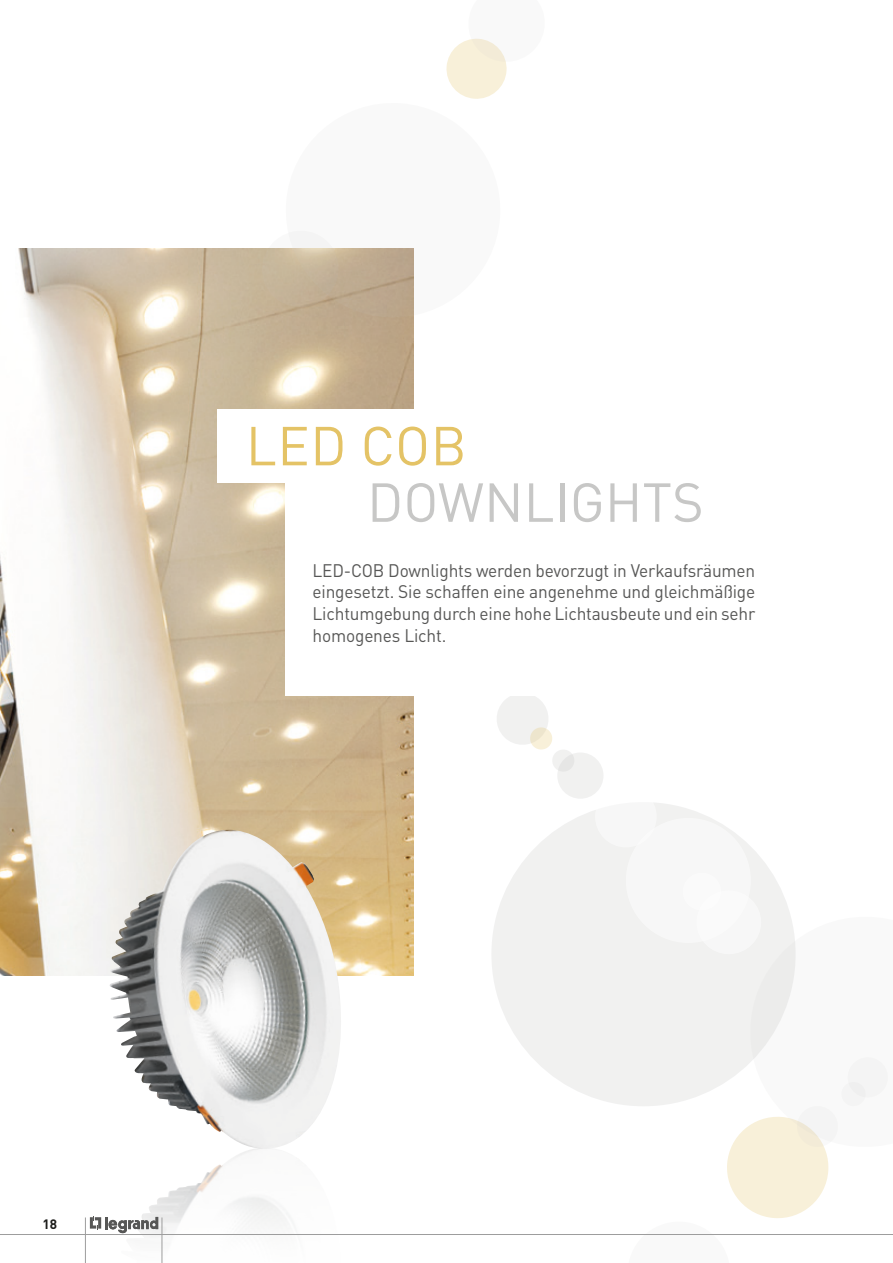
<style>
.page{position:relative;width:893px;height:1263px;background:#fff}
.page>*{position:absolute;margin:0;border:0;box-sizing:border-box;transform-origin:0 0}
.t1{font:54px "DIN Pro";color:#c7c7c6}
.t2{font:54px "DIN Pro";letter-spacing:.01em;color:#e4c366}
.t3{font:18px/21.6px "DIN Pro";letter-spacing:-.01em;color:#575756;text-align:justify;scale:.96 1}
.t4{font:700 13.5px "DIN Pro";color:#1d1d1b}
</style>
<div class="page">
<div style="left:491px;top:802px;width:305px;height:304px;background:#f1f1f0;border-radius:50%"></div>
<div style="left:595px;top:786px;width:62px;height:61px;background:#f7f7f7;border-radius:50%"></div>
<div style="left:557px;top:752px;width:46px;height:47px;background:#f1f1f0;border-radius:50%"></div>
<div style="left:626px;top:818px;width:125px;height:125px;background:#f7f7f7;border-radius:50%"></div>
<div style="left:696px;top:890px;width:65px;height:64px;background:#fff;border-radius:50%"></div>
<div style="left:683px;top:873px;width:38px;height:37px;background:#fff;border-radius:50%"></div>
<svg style="left:497px;top:696px;width:77px;height:76px"></svg>
<img style="left:0;top:249px;width:414px;height:727px">
<svg style="left:89px;top:1150px;width:201px;height:113px"></svg>
<img style="left:109px;top:830px;width:241px;height:320px">
<svg style="left:630px;top:907px;width:258px;height:311px"></svg>
<div style="left:258px;top:248px;width:24px;height:63px;background:#c6b599"></div>
<svg style="left:282px;top:231px;width:132px;height:90px;fill:#c0ac91"></svg>
<svg style="left:446px;top:38px;width:61px;height:61px"></svg>
<div style="left:286px;top:471px;width:494px;height:224px;background:#fff"></div>
<div style="left:218px;top:410px;width:375px;height:72px;background:#fff"></div>
<hr style="left:162px;top:1217px;width:1px;height:46px;background:#9d9d9d">
<hr style="left:85px;top:1217px;width:1px;height:46px;background:#9d9d9d">
<svg style="left:90px;top:1216px;width:68px;height:17px"></svg>
<hr style="left:0;top:1234px;width:893px;height:1px;background:#9d9d9d">
<h1 class="t2" style="left:246px;top:403px;width:222px">LED COB</h1>
<h1 class="t1" style="left:367px;top:460px;width:338px">DOWNLIGHTS</h1>
<p class="t3" style="left:313px;top:558px;width:463px">LED-COB Downlights werden bevorzugt in Verkaufsräumen eingesetzt. Sie schaffen eine angenehme und gleichmäßige Lichtumgebung durch eine hohe Lichtausbeute und ein sehr homogenes Licht.</p>
<p class="t4" style="left:43px;top:1214px;width:16px">18</p>
</div>
